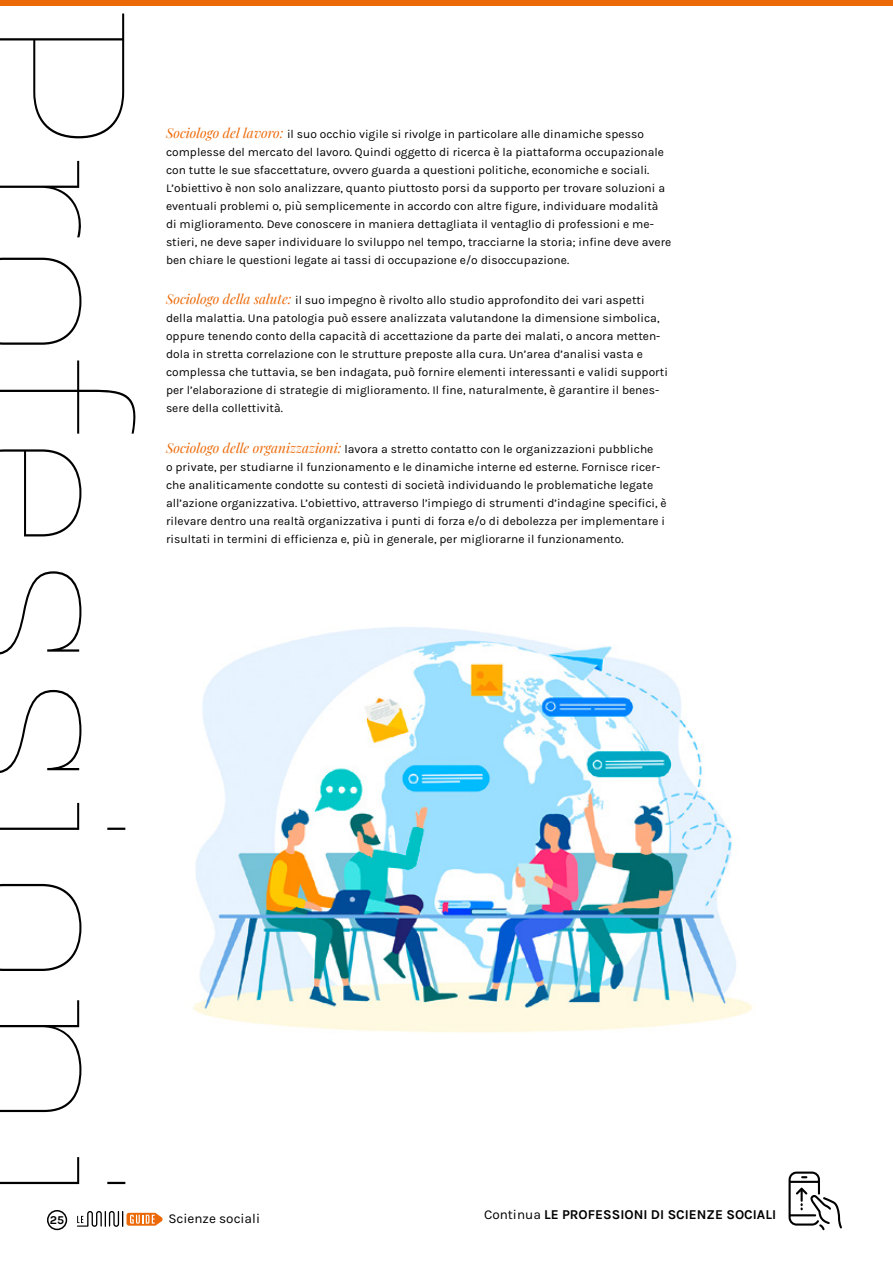
<style>
.page{position:relative;width:893px;height:1263px;background:#fff}
.page>*{position:absolute;margin:0;border:0;box-sizing:border-box;transform-origin:0 0}
.t1{font:100 225px "Kulturista";color:#000}
.t2{font:700 13.5px "Karla";color:#000}
.t3{font:13.5px "Karla";color:#000}
.t4{font:12px/18px "Karla";color:#000}
.t5{font:700 12px "Karla";color:#000}
.s1{font-family:"Playfair Display";font-style:italic;font-size:13.5px;color:#ec6907}
.s2{font-weight:400}
</style>
<div class="page">
<svg style="left:77px;top:1211px;width:86px;height:16px"></svg>
<div style="left:47px;top:1210px;width:20px;height:20px;border:2px solid #000;border-radius:50%"></div>
<div style="left:0;top:0;width:893px;height:6px;background:#ec6907"></div>
<svg style="left:788px;top:1171px;width:54px;height:59px"></svg>
<img style="left:194px;top:627px;width:559px;height:406px">
<h1 class="t1" style="left:206px;top:0;width:1224px;rotate:90deg">Professioni</h1>
<p class="t4" style="left:166px;top:125px;width:507px"><span class="s1">Sociologo del lavoro:</span> il suo occhio vigile si rivolge in particolare alle dinamiche spesso complesse del mercato del lavoro. Quindi oggetto di ricerca è la piattaforma occupazionale con tutte le sue sfaccettature, ovvero guarda a questioni politiche, economiche e sociali.<br>L’obiettivo è non solo analizzare, quanto piuttosto porsi da supporto per trovare soluzioni a eventuali problemi o, più semplicemente in accordo con altre figure, individuare modalità di miglioramento. Deve conoscere in maniera dettagliata il ventaglio di professioni e me&shy;stieri, ne deve saper individuare lo sviluppo nel tempo, tracciarne la storia; infine deve avere ben chiare le questioni legate ai tassi di occupazione e/o disoccupazione.</p>
<p class="t4" style="left:166px;top:292px;width:503px"><span class="s1">Sociologo della salute:</span> il suo impegno è rivolto allo studio approfondito dei vari aspetti della malattia. Una patologia può essere analizzata valutandone la dimensione simbolica, oppure tenendo conto della capacità di accettazione da parte dei malati, o ancora metten&shy;dola in stretta correlazione con le strutture preposte alla cura. Un’area d’analisi vasta e complessa che tuttavia, se ben indagata, può fornire elementi interessanti e validi supporti per l’elaborazione di strategie di miglioramento. Il fine, naturalmente, è garantire il benes&shy;sere della collettività.</p>
<p class="t4" style="left:166px;top:440px;width:502px"><span class="s1">Sociologo delle organizzazioni:</span> lavora a stretto contatto con le organizzazioni pubbliche<br>o private, per studiarne il funzionamento e le dinamiche interne ed esterne. Fornisce ricer&shy;che analiticamente condotte su contesti di società individuando le problematiche legate all’azione organizzativa. L’obiettivo, attraverso l’impiego di strumenti d’indagine specifici, è rilevare dentro una realtà organizzativa i punti di forza e/o di debolezza per implementare i risultati in termini di efficienza e, più in generale, per migliorarne il funzionamento.</p>
<p class="t2" style="left:484px;top:1206px;width:293px"><span class="s2">Continua</span> LE PROFESSIONI DI SCIENZE SOCIALI</p>
<p class="t5" style="left:50px;top:1213px;width:16px">25</p>
<p class="t3" style="left:168px;top:1211px;width:93px">Scienze sociali</p>
</div>
